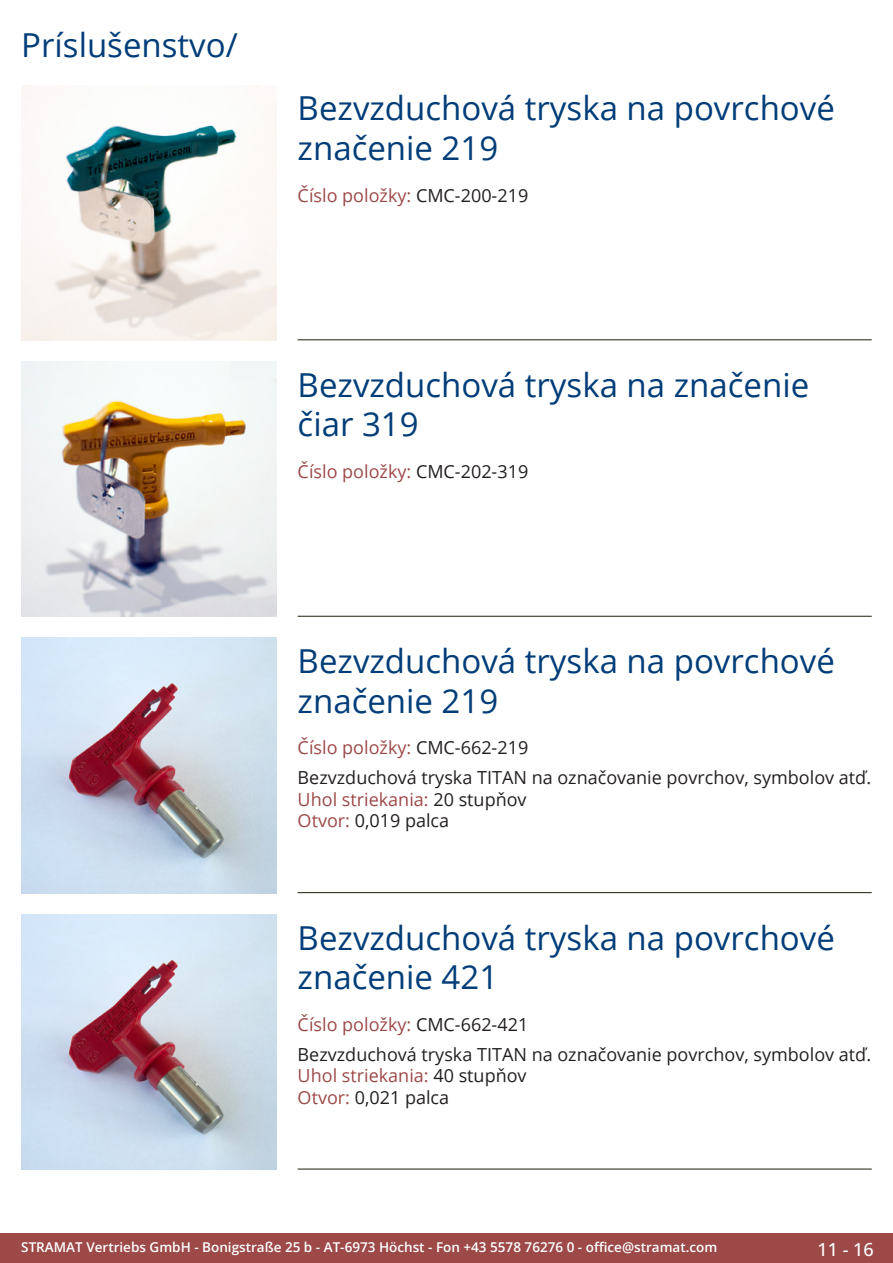
<style>
.page{position:relative;width:893px;height:1263px;background:#fff}
.page>*{position:absolute;margin:0;border:0;box-sizing:border-box;transform-origin:0 0}
.Produkttitel{font:33px/39.6px "Open Sans";color:#003d78}
.RastTitel{font:33px "Open Sans";color:#003d78}
.Beschreibung_Text{font:18px/21.6px "Open Sans";color:#231f20}
.TechDaten_Überschrif{font:18px "Open Sans";color:#9c4948}
.t1{font:500 18px "Open Sans";color:#fff}
.t2{font:600 13.5px "Open Sans";color:#fff}
.s1{color:#231f20}
.s2{color:#9c4948}
</style>
<div class="page">
<div style="left:0;top:1233px;width:893px;height:30px;background:#9c4948"></div>
<hr style="left:298px;top:340px;width:574px;height:1px;background:#201d08">
<hr style="left:298px;top:616px;width:574px;height:1px;background:#201d08">
<hr style="left:298px;top:892px;width:574px;height:1px;background:#201d08">
<hr style="left:298px;top:1169px;width:574px;height:1px;background:#201d08">
<img style="left:21px;top:85px;width:255px;height:255px">
<img style="left:21px;top:361px;width:255px;height:256px">
<img style="left:21px;top:638px;width:255px;height:255px">
<img style="left:21px;top:914px;width:255px;height:255px">
<p class="RastTitel" style="left:21px;top:22px;width:218px">Príslušenstvo/</p>
<p class="Produkttitel" style="left:298px;top:88px;width:539px">Bezvzduchová tryska na povrchové značenie 219</p>
<p class="TechDaten_Überschrif" style="left:298px;top:183px;width:232px">Číslo položky: <span class="s1">CMC-200-219</span></p>
<p class="Produkttitel" style="left:298px;top:364px;width:513px">Bezvzduchová tryska na značenie čiar 319</p>
<p class="TechDaten_Überschrif" style="left:298px;top:459px;width:232px">Číslo položky: <span class="s1">CMC-202-319</span></p>
<p class="Produkttitel" style="left:298px;top:640px;width:539px">Bezvzduchová tryska na povrchové značenie 219</p>
<p class="TechDaten_Überschrif" style="left:298px;top:735px;width:232px">Číslo položky: <span class="s1">CMC-662-219</span></p>
<p class="Beschreibung_Text" style="left:298px;top:766px;width:575px">Bezvzduchová tryska TITAN na označovanie povrchov, symbolov atď.<br><span class="s2">Uhol striekania:</span> 20 stupňov<br><span class="s2">Otvor:</span> 0,019 palca</p>
<p class="Produkttitel" style="left:298px;top:917px;width:539px">Bezvzduchová tryska na povrchové značenie 421</p>
<p class="TechDaten_Überschrif" style="left:298px;top:1012px;width:232px">Číslo položky: <span class="s1">CMC-662-421</span></p>
<p class="Beschreibung_Text" style="left:298px;top:1043px;width:575px">Bezvzduchová tryska TITAN na označovanie povrchov, symbolov atď.<br><span class="s2">Uhol striekania:</span> 40 stupňov<br><span class="s2">Otvor:</span> 0,021 palca</p>
<p class="t2" style="left:21px;top:1238px;width:698px">STRAMAT Vertriebs GmbH - Bonigstraße 25 b - AT-6973 Höchst - Fon +43 5578 76276 0 - office@stramat.com</p>
<p class="t1" style="left:817px;top:1237px;width:58px">11 - 16</p>
</div>
